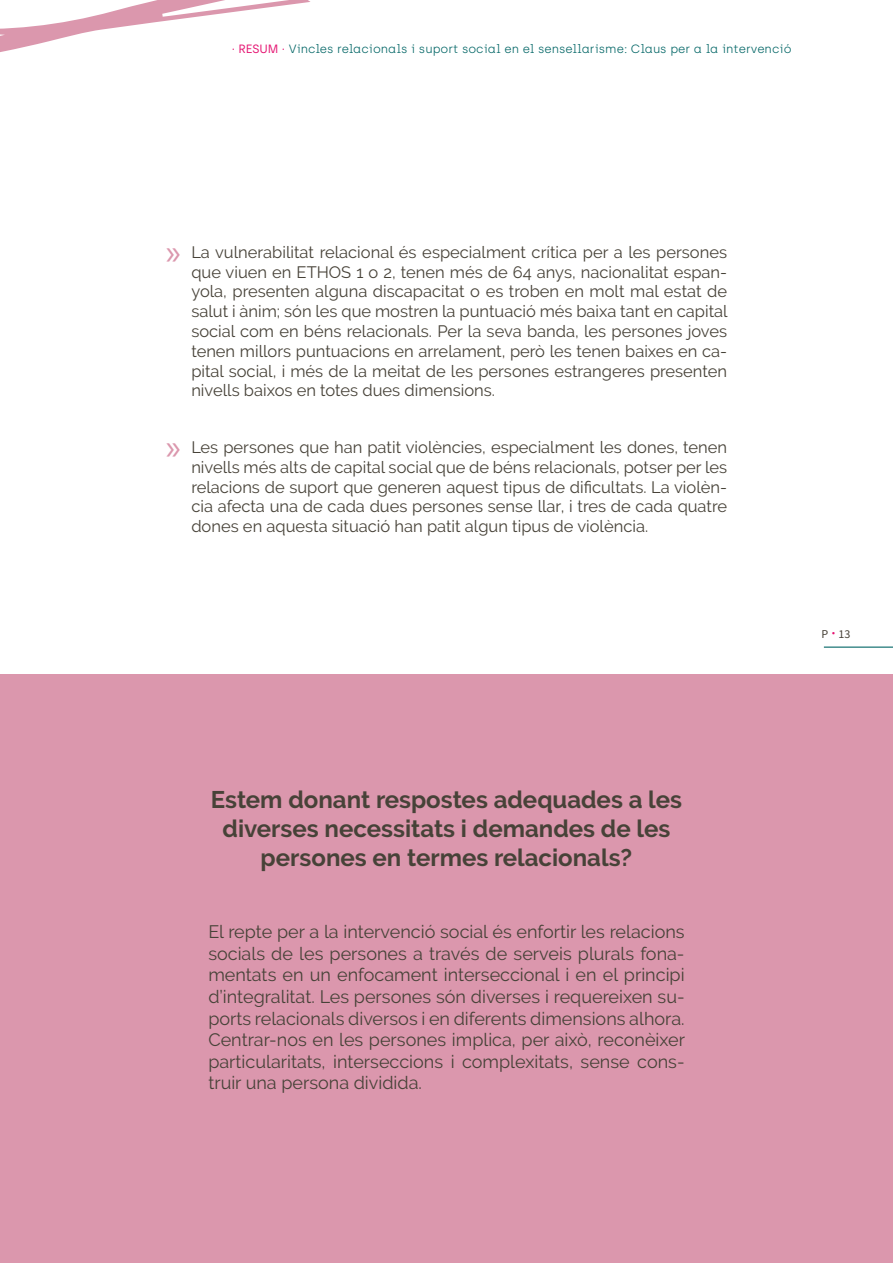
<style>
.page{position:relative;width:893px;height:1263px;background:#fff}
.page>*{position:absolute;margin:0;border:0;box-sizing:border-box;transform-origin:0 0}
.t1{font:700 24px/28.8px "Raleway";color:#474238;text-align:center}
.t2{font:18px/21.6px "Raleway";color:#474238;text-align:justify}
.t3{font:16.5px/19.8px "Raleway";color:#474238;text-align:justify}
.t4{font:300 12px "Archia";color:#036666}
.t5{font:12px "Source Sans Pro";color:#474238}
.s1{font-weight:400;color:#e51170}
.s2{font-family:"Myriad Pro";font-size:36px;color:#db97ad}
.s3{font-weight:600;font-size:15px;color:#e51170}
</style>
<div class="page">
<hr style="left:824px;top:646px;width:69px;height:2px;background:#036666">
<svg style="left:0;top:0;width:310px;height:52px"></svg>
<div style="left:0;top:674px;width:893px;height:589px;background:#db97ad"></div>
<p class="t4" style="left:232px;top:42px;width:561px"><span class="s1">· RESUM ·</span> Vincles relacionals i suport social en el sensellarisme: Claus per a la intervenció</p>
<p class="t3" style="left:191px;top:242px;width:538px;text-indent:-26px"><span class="s2">»</span> La vulnerabilitat relacional és especialment crítica per a les persones que viuen en ETHOS 1 o 2, tenen més de 64 anys, nacionalitat espan&shy;yola, presenten alguna discapacitat o es troben en molt mal estat de salut i ànim; són les que mostren la puntuació més baixa tant en capital social com en béns relacionals. Per la seva banda, les persones joves tenen millors puntuacions en arrelament, però les tenen baixes en ca&shy;pital social, i més de la meitat de les persones estrangeres presenten nivells baixos en totes dues dimensions.</p>
<p class="t3" style="left:191px;top:437px;width:537px;text-indent:-26px"><span class="s2">»</span> Les persones que han patit violències, especialment les dones, tenen nivells més alts de capital social que de béns relacionals, potser per les relacions de suport que generen aquest tipus de dificultats. La violèn&shy;cia afecta una de cada dues persones sense llar, i tres de cada quatre dones en aquesta situació han patit algun tipus de violència.</p>
<h1 class="t1" style="left:211px;top:785px;width:473px">Estem donant respostes adequades a les diverses necessitats i demandes de les persones en termes relacionals?</h1>
<p class="t2" style="left:208px;top:921px;width:478px">El repte per a la intervenció social és enfortir les relacions socials de les persones a través de serveis plurals fona&shy;mentats en un enfocament interseccional i en el principi d’integralitat. Les persones són diverses i requereixen su&shy;ports relacionals diversos i en diferents dimensions alhora.<br>Centrar-nos en les persones implica, per això, reconèixer particularitats, interseccions i complexitats, sense cons&shy;truir una persona dividida.</p>
<p class="t5" style="left:821px;top:626px;width:30px">P <span class="s3">·</span> 13</p>
</div>
